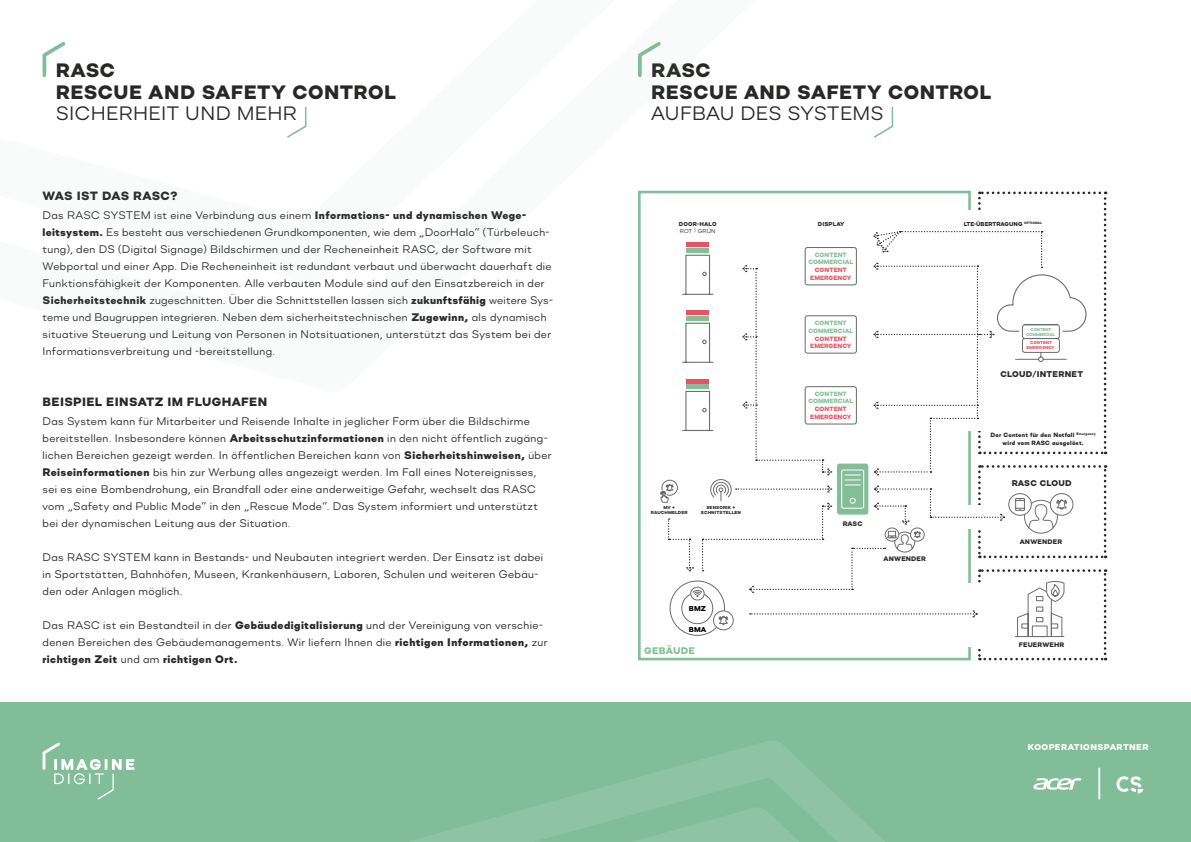
<style>
.page{position:relative;width:1191px;height:842px;background:#fff}
.page>*{position:absolute;margin:0;border:0;box-sizing:border-box;transform-origin:0 0}
.t1{font:900 19.4px/21.5px "Mercenary";letter-spacing:.03em;color:#282827}
.t2{font:19.4px "Mercenary";letter-spacing:.015em;color:#282827}
.t3{font:900 12px "Mercenary";letter-spacing:.03em;color:#282827}
.t4{font:900 12px "Mercenary";letter-spacing:.01em;color:#282827}
.t5{font:11px/17px "Mercenary";letter-spacing:.035em;color:#282827}
.t6{font:900 9.6px "Mercenary";letter-spacing:.03em;color:#84be99}
.t7{font:900 8.5px "Mercenary";letter-spacing:.045em;color:#fff}
.t8{font:900 8.3px "Mercenary";letter-spacing:.03em;color:#282827}
.t9{font:900 7.2px "Mercenary";letter-spacing:.03em;color:#000}
.t10{font:900 6.6px "Mercenary";letter-spacing:.03em;color:#282827}
.t11{font:900 6.2px/7.2px "Mercenary";color:#84be99;text-align:center}
.t12{font:900 6.2px/7.2px "Mercenary";color:#e75362;text-align:center}
.t13{font:900 6.1px/7.4px "Mercenary";letter-spacing:.03em;color:#282827;text-align:center}
.t14{font:900 5.7px "Mercenary";color:#282827}
.t15{font:900 5.7px "Mercenary";letter-spacing:.03em;color:#282827}
.t16{font:5.7px "Mercenary";letter-spacing:.03em;color:#282827}
.t17{font:900 4.4px/5.2px "Mercenary";letter-spacing:.03em;color:#282827;text-align:center}
.t18{font:900 4.3px/4.7px "Mercenary";letter-spacing:-.05em;color:#84be99;text-align:center}
.t19{font:900 4.3px/4.7px "Mercenary";color:#e75362;text-align:center}
.s1{font-weight:900}
</style>
<div class="page">
<svg style="left:874px;top:107px;width:19px;height:31px"></svg>
<div style="left:595px;top:703px;width:596px;height:139px;background:#82bd99"></div>
<div style="left:0;top:703px;width:598px;height:139px;background:#82bd99"></div>
<svg style="left:43px;top:742px;width:91px;height:57px"></svg>
<svg style="left:660px;top:192px;width:446px;height:468px"></svg>
<hr style="left:686px;top:379px;width:23px;height:4px;background:#e75362">
<hr style="left:686px;top:385px;width:23px;height:4px;background:#84be99">
<svg style="left:539px;top:741px;width:543px;height:65px"></svg>
<svg style="left:410px;top:806px;width:474px;height:36px"></svg>
<svg style="left:1116px;top:776px;width:28px;height:18px"></svg>
<svg style="left:1032px;top:778px;width:49px;height:12px"></svg>
<hr style="left:1098px;top:768px;width:2px;height:31px;background:#fff">
<h1 class="t1" style="left:56px;top:59px;width:342px">RASC<br>RESCUE AND SAFETY CONTROL</h1>
<h1 class="t2" style="left:56px;top:102px;width:242px">SICHERHEIT UND MEHR</h1>
<p class="t4" style="left:43px;top:189px;width:137px">WAS IST DAS RASC?</p>
<p class="t5" style="left:43px;top:207px;width:512px">Das RASC SYSTEM ist eine Verbindung aus einem <span class="s1">Informations- und dynamischen Wege&shy;leitsystem.</span> Es besteht aus verschiedenen Grundkomponenten, wie dem „DoorHalo“ (Türbeleuch&shy;tung), den DS (Digital Signage) Bildschirmen und der Recheneinheit RASC, der Software mit Webportal und einer App. Die Recheneinheit ist redundant verbaut und überwacht dauerhaft die Funktionsfähigkeit der Komponenten. Alle verbauten Module sind auf den Einsatzbereich in der <span class="s1">Sicherheitstechnik</span> zugeschnitten. Über die Schnittstellen lassen sich <span class="s1">zukunftsfähig</span> weitere Sys&shy;teme und Baugruppen integrieren. Neben dem sicherheitstechnischen <span class="s1">Zugewinn,</span> als dynamisch situative Steuerung und Leitung von Personen in Notsituationen, unterstützt das System bei der Informationsverbreitung und -bereitstellung.</p>
<p class="t3" style="left:43px;top:395px;width:226px">BEISPIEL EINSATZ IM FLUGHAFEN</p>
<p class="t5" style="left:43px;top:413px;width:510px">Das System kann für Mitarbeiter und Reisende Inhalte in jeglicher Form über die Bildschirme bereitstellen. Insbesondere können <span class="s1">Arbeitsschutzinformationen</span> in den nicht öffentlich zugäng&shy;lichen Bereichen gezeigt werden. In öffentlichen Bereichen kann von <span class="s1">Sicherheitshinweisen,</span> über <span class="s1">Reiseinformationen</span> bis hin zur Werbung alles angezeigt werden. Im Fall eines Notereignisses, sei es eine Bombendrohung, ein Brandfall oder eine anderweitige Gefahr, wechselt das RASC vom „Safety and Public Mode“ in den „Rescue Mode“. Das System informiert und unterstützt bei der dynamischen Leitung aus der Situation.</p>
<p class="t5" style="left:43px;top:549px;width:502px">Das RASC SYSTEM kann in Bestands- und Neubauten integriert werden. Der Einsatz ist dabei in Sportstätten, Bahnhöfen, Museen, Krankenhäusern, Laboren, Schulen und weiteren Gebäu&shy;den oder Anlagen möglich.</p>
<p class="t5" style="left:43px;top:617px;width:506px">Das RASC ist ein Bestandteil in der <span class="s1">Gebäudedigitalisierung</span> und der Vereinigung von verschie&shy;denen Bereichen des Gebäudemanagements. Wir liefern Ihnen die <span class="s1">richtigen Informationen,</span> zur <span class="s1">richtigen Zeit</span> und am <span class="s1">richtigen Ort.</span></p>
<h1 class="t1" style="left:651px;top:59px;width:342px">RASC<br>RESCUE AND SAFETY CONTROL</h1>
<h1 class="t2" style="left:651px;top:102px;width:234px">AUFBAU DES SYSTEMS</h1>
<p class="t15" style="left:679px;top:221px;width:39px">DOOR-HALO</p>
<p class="t16" style="left:680px;top:227px;width:37px">ROT | GRÜN</p>
<p class="t17" style="left:651px;top:505px;width:38px">MV +<br>RAUCHMELDER</p>
<p class="t17" style="left:701px;top:505px;width:41px">SENSORIK +<br>SCHNITSTELLEN</p>
<p class="t9" style="left:689px;top:605px;width:19px">BMZ</p>
<p class="t9" style="left:688px;top:625px;width:19px">BMA</p>
<p class="t6" style="left:644px;top:645px;width:52px">GEBÄUDE</p>
<p class="t15" style="left:818px;top:220px;width:28px">DISPLAY</p>
<p class="t11" style="left:808px;top:251px;width:46px">CONTENT<br>COMMERCIAL</p>
<p class="t12" style="left:810px;top:266px;width:43px">CONTENT<br>EMERGENCY</p>
<p class="t11" style="left:808px;top:319px;width:46px">CONTENT<br>COMMERCIAL</p>
<p class="t12" style="left:810px;top:335px;width:43px">CONTENT<br>EMERGENCY</p>
<p class="t11" style="left:808px;top:390px;width:46px">CONTENT<br>COMMERCIAL</p>
<p class="t12" style="left:810px;top:405px;width:43px">CONTENT<br>EMERGENCY</p>
<p class="t10" style="left:842px;top:520px;width:21px">RASC</p>
<p class="t10" style="left:883px;top:555px;width:44px">ANWENDER</p>
<p class="t14" style="left:963px;top:220px;width:80px">LTE-ÜBERTRAGUNG <sup>OPTIONAL</sup></p>
<p class="t18" style="left:1026px;top:327px;width:30px">CONTENT<br>COMMERCIAL</p>
<p class="t19" style="left:1026px;top:340px;width:30px">CONTENT<br>EMERGENCY</p>
<p class="t8" style="left:1000px;top:369px;width:84px">CLOUD/INTERNET</p>
<p class="t13" style="left:990px;top:431px;width:107px">Der Content für den Notfall <sup>Emergency </sup>wird vom RASC ausgelöst.</p>
<p class="t8" style="left:1011px;top:478px;width:61px">RASC CLOUD</p>
<p class="t10" style="left:1019px;top:538px;width:44px">ANWENDER</p>
<p class="t10" style="left:1018px;top:640px;width:47px">FEUERWEHR</p>
<p class="t7" style="left:1028px;top:742px;width:122px">KOOPERATIONSPARTNER</p>
</div>
